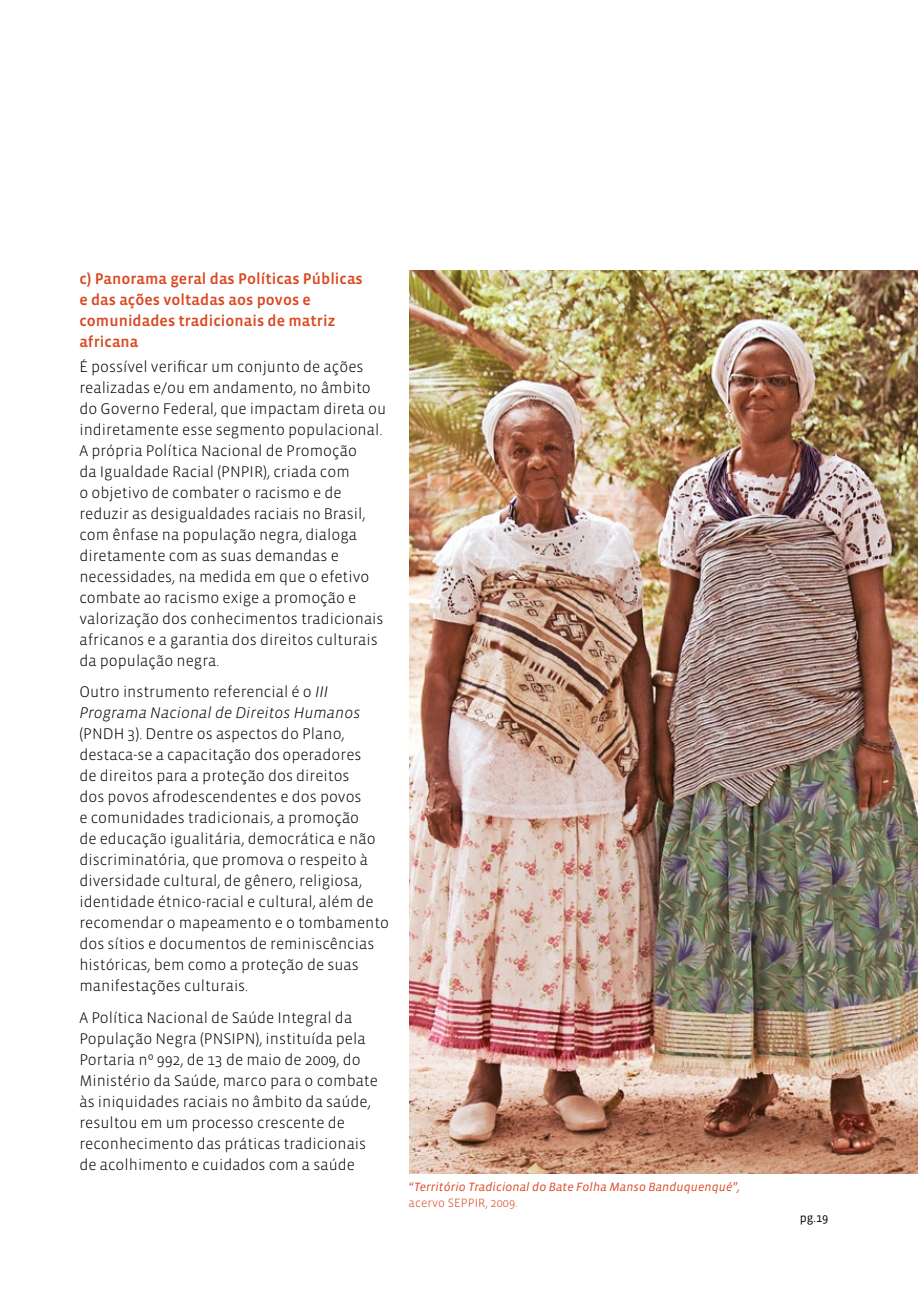
<style>
.page{position:relative;width:918px;height:1290px;background:#fff}
.page>*{position:absolute;margin:0;border:0;box-sizing:border-box;transform-origin:0 0}
.t1{font:300 15.75px/21px "Vista Sans OT";color:#000}
.t2{font:500 15.75px/21px "Vista Sans OT";letter-spacing:.005em;color:#da471f}
.t3{font:italic 300 15.75px/21px "Vista Sans OT";color:#000}
.t4{font:italic 12.25px "Vista Sans OT";letter-spacing:.005em;color:#da471f}
.t5{font:300 12.25px "Vista Sans OT";letter-spacing:.005em;color:#da471f}
.t6{font:12.25px "Vista Sans OT";color:#000}
.s1{font-style:normal}
</style>
<div class="page">
<img style="left:409px;top:271px;width:509px;height:902px">
<p class="t2" style="left:79px;top:269px;width:285px">c) Panorama geral das Políticas Públicas e das ações voltadas aos povos e comunidades tradicionais de matriz africana</p>
<p class="t1" style="left:79px;top:356px;width:308px">É possível verificar um conjunto de ações realizadas e/ou em andamento, no âmbito do Governo Federal, que impactam direta ou indiretamente esse segmento populacional.<br>A própria Política Nacional de Promoção<br>da Igualdade Racial (PNPIR), criada com<br>o objetivo de combater o racismo e de reduzir as desigualdades raciais no Brasil, com ênfase na população negra, dialoga diretamente com as suas demandas e necessidades, na medida em que o efetivo combate ao racismo exige a promoção e valorização dos conhecimentos tradicionais africanos e a garantia dos direitos culturais da população negra.</p>
<p class="t3" style="left:79px;top:682px;width:282px"><span class="s1">Outro instrumento referencial é o</span> III<br>Programa Nacional de Direitos Humanos</p>
<p class="t1" style="left:79px;top:724px;width:311px">(PNDH 3). Dentre os aspectos do Plano, destaca-se a capacitação dos operadores<br>de direitos para a proteção dos direitos<br>dos povos afrodescendentes e dos povos<br>e comunidades tradicionais, a promoção<br>de educação igualitária, democrática e não discriminatória, que promova o respeito à diversidade cultural, de gênero, religiosa, identidade étnico-racial e cultural, além de recomendar o mapeamento e o tombamento dos sítios e documentos de reminiscências históricas, bem como a proteção de suas manifestações culturais.</p>
<p class="t1" style="left:79px;top:1007px;width:300px">A Política Nacional de Saúde Integral da População Negra (PNSIPN), instituída pela Portaria nº 992, de 13 de maio de 2009, do Ministério da Saúde, marco para o combate às iniquidades raciais no âmbito da saúde, resultou em um processo crescente de reconhecimento das práticas tradicionais de acolhimento e cuidados com a saúde</p>
<p class="t4" style="left:408px;top:1181px;width:333px">“Território Tradicional do Bate Folha Manso Banduquenqué”,</p>
<p class="t5" style="left:408px;top:1196px;width:111px">acervo SEPPIR, 2009.</p>
<p class="t6" style="left:800px;top:1211px;width:30px">pg.19</p>
</div>
